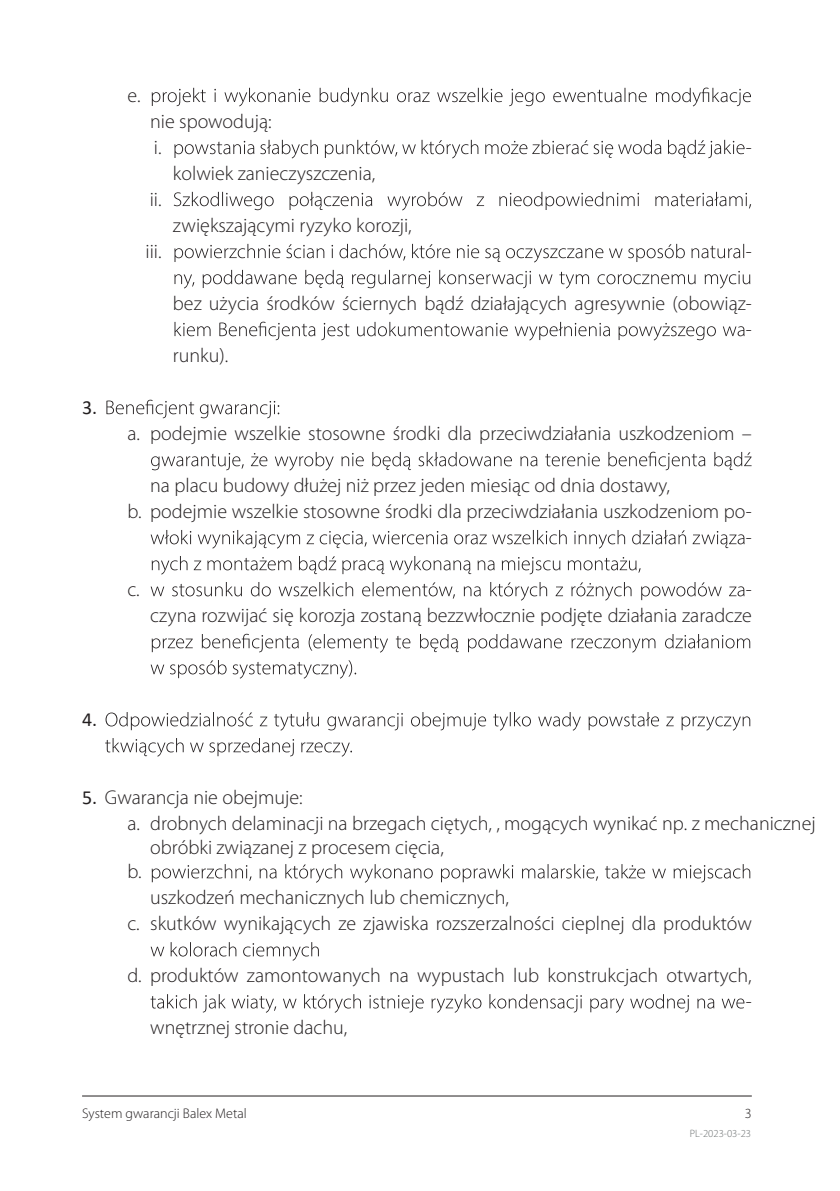
<style>
.page{position:relative;width:840px;height:1191px;background:#fff}
.page>*{position:absolute;margin:0;border:0;box-sizing:border-box;transform-origin:0 0}
.t1{font:300 20px/26px "Myriad Pro";color:#231f20}
.t2{font:20px "Calibri";color:#231f20}
.t3{font:300 14px "Myriad Pro";color:#231f20}
.t4{font:300 10.6px "Myriad Pro";color:#6b6f70}
.s1{font-family:"Calibri";font-weight:400}
</style>
<div class="page">
<hr style="left:82px;top:1095px;width:669px;height:1px;background:#231f20">
<svg style="left:152px;top:88px;width:598px;height:18px"></svg>
<svg style="left:174px;top:140px;width:570px;height:18px"></svg>
<svg style="left:174px;top:192px;width:576px;height:18px"></svg>
<svg style="left:174px;top:244px;width:567px;height:18px"></svg>
<svg style="left:174px;top:270px;width:575px;height:18px"></svg>
<svg style="left:174px;top:322px;width:570px;height:18px"></svg>
<svg style="left:106px;top:400px;width:173px;height:18px"></svg>
<svg style="left:151px;top:452px;width:600px;height:18px"></svg>
<svg style="left:150px;top:530px;width:594px;height:18px"></svg>
<svg style="left:152px;top:556px;width:488px;height:18px"></svg>
<svg style="left:150px;top:582px;width:594px;height:18px"></svg>
<svg style="left:152px;top:634px;width:597px;height:18px"></svg>
<svg style="left:150px;top:660px;width:206px;height:18px"></svg>
<svg style="left:105px;top:712px;width:644px;height:18px"></svg>
<svg style="left:105px;top:738px;width:247px;height:18px"></svg>
<svg style="left:152px;top:864px;width:597px;height:18px"></svg>
<svg style="left:150px;top:942px;width:169px;height:18px"></svg>
<svg style="left:150px;top:994px;width:594px;height:18px"></svg>
<p class="t1" style="left:127px;top:83px;width:14px">e.</p>
<p class="t1" style="left:150px;top:109px;width:123px">nie spowodują: i.</p>
<p class="t1" style="left:150px;top:187px;width:13px">ii.</p>
<p class="t1" style="left:173px;top:161px;width:204px">kolwiek zanieczyszczenia,</p>
<p class="t1" style="left:173px;top:213px;width:240px">zwiększającymi ryzyko korozji,</p>
<p class="t1" style="left:745px;top:135px;width:7px">-</p>
<p class="t2" style="left:82px;top:393px;width:17px">3.</p>
<p class="t1" style="left:145px;top:239px;width:18px">iii.</p>
<p class="t1" style="left:745px;top:239px;width:7px">-</p>
<p class="t1" style="left:173px;top:291px;width:580px">bez użycia środków ściernych bądź działających agresywnie (obowiąz-</p>
<p class="t1" style="left:745px;top:317px;width:7px">-</p>
<p class="t1" style="left:173px;top:343px;width:57px">runku).</p>
<p class="t1" style="left:127px;top:421px;width:625px">a. podejmie wszelkie stosowne środki dla przeciwdziałania uszkodzeniom –</p>
<p class="t1" style="left:150px;top:473px;width:521px">na placu budowy dłużej niż przez jeden miesiąc od dnia dostawy,</p>
<p class="t1" style="left:127px;top:499px;width:625px">b. podejmie wszelkie stosowne środki dla przeciwdziałania uszkodzeniom po-</p>
<p class="t1" style="left:745px;top:525px;width:7px">-</p>
<p class="t1" style="left:127px;top:577px;width:14px">c.</p>
<p class="t1" style="left:150px;top:577px;width:602px;text-align:right">-<br>czyna rozwijać się korozja zostaną bezzwłocznie podjęte działania zaradcze</p>
<p class="t2" style="left:82px;top:705px;width:17px">4.</p>
<p class="t1" style="left:127px;top:785px;width:689px;text-indent:-45px"><span class="s1">5.</span> Gwarancja nie obejmuje:<br>a. drobnych delaminacji na brzegach ciętych, , mogących wynikać np. z mechanicznej</p>
<p class="t1" style="left:150px;top:835px;width:295px">obróbki związanej z procesem cięcia,</p>
<p class="t1" style="left:127px;top:859px;width:16px">b.</p>
<p class="t1" style="left:127px;top:885px;width:625px;text-indent:23px">uszkodzeń mechanicznych lub chemicznych,<br>c. skutków wynikających ze zjawiska rozszerzalności cieplnej dla produktów</p>
<p class="t1" style="left:127px;top:963px;width:625px">d. produktów zamontowanych na wypustach lub konstrukcjach otwartych,</p>
<p class="t1" style="left:745px;top:989px;width:7px">-</p>
<p class="t1" style="left:150px;top:1015px;width:198px">wnętrznej stronie dachu,</p>
<p class="t3" style="left:82px;top:1106px;width:166px">System gwarancji Balex Metal</p>
<p class="t3" style="left:744px;top:1106px;width:8px">3</p>
<p class="t4" style="left:689px;top:1127px;width:63px">PL-2023-03-23</p>
</div>
